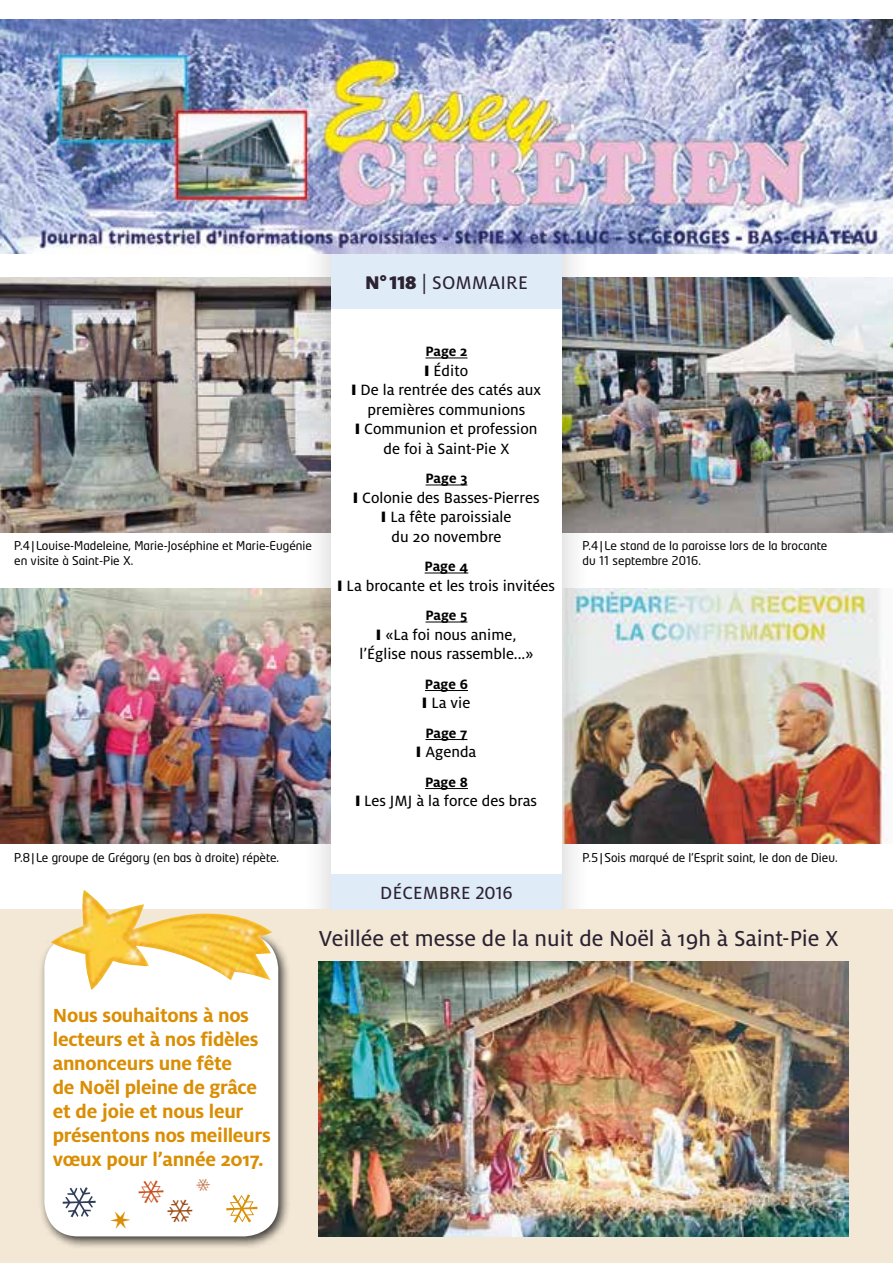
<style>
.page{position:relative;width:893px;height:1263px;background:#fff}
.page>*{position:absolute;margin:0;border:0;box-sizing:border-box;transform-origin:0 0}
.t1{font:24px "Milo OT Text";color:#2b2232}
.t2{font:700 21px/24px "Milo OT";letter-spacing:-.015em;color:#da8e03}
.t3{font:20.25px "Milo OT Text";letter-spacing:.01em;color:#2b2232}
.t4{font:19.5px "Milo OT Text";letter-spacing:.01em;color:#2b2232}
.t5{font:16.5px/19.5px "Milo OT Text";color:#000;text-align:center}
.t6{font:700 15px "Milo OT";color:#000}
.t7{font:12px/15px "Neo Tech";color:#000}
.s1{font-family:"Milo OT";font-weight:900}
</style>
<div class="page">
<img style="left:0;top:278px;width:299px;height:255px">
<img style="left:594px;top:278px;width:299px;height:255px">
<img style="left:0;top:588px;width:299px;height:255px">
<img style="left:594px;top:588px;width:294px;height:255px">
<div style="left:299px;top:81px;width:295px;height:1017px;background:#000;opacity:.2"></div>
<svg style="left:331px;top:309px;width:231px;height:565px"></svg>
<div style="left:0;top:909px;width:893px;height:354px;background:#f3e8d6"></div>
<div style="left:331px;top:254px;width:231px;height:55px;background:#dfebf6"></div>
<div style="left:331px;top:874px;width:231px;height:35px;background:#dfebf6"></div>
<hr style="left:425px;top:358px;width:42px;height:1px;background:#000">
<hr style="left:426px;top:485px;width:41px;height:1px;background:#000">
<hr style="left:425px;top:573px;width:43px;height:1px;background:#000">
<hr style="left:426px;top:622px;width:41px;height:1px;background:#000">
<hr style="left:425px;top:690px;width:43px;height:1px;background:#000">
<hr style="left:425px;top:739px;width:42px;height:1px;background:#000">
<hr style="left:425px;top:788px;width:43px;height:1px;background:#000">
<div style="left:38px;top:929px;width:253px;height:319px;background:#000;opacity:.75"></div>
<div style="left:44px;top:935px;width:234px;height:301px;background:#fff;border-radius:34px"></div>
<img style="left:0;top:20px;width:893px;height:234px">
<img style="left:319px;top:962px;width:529px;height:274px">
<img style="left:51px;top:890px;width:221px;height:100px">
<p class="t3" style="left:365px;top:272px;width:164px"><span class="s1">N°118</span> | SOMMAIRE</p>
<p class="t6" style="left:425px;top:343px;width:43px">Page 2</p>
<p class="t5" style="left:352px;top:361px;width:191px">❙ Édito<br>❙ De la rentrée des catés aux premières communions<br>❙ Communion et profession de foi à Saint-Pie X</p>
<p class="t6" style="left:426px;top:470px;width:43px">Page 3</p>
<p class="t5" style="left:353px;top:488px;width:188px">❙ Colonie des Basses-Pierres ❙ La fête paroissiale<br>du 20 novembre</p>
<p class="t6" style="left:425px;top:558px;width:45px">Page 4</p>
<p class="t5" style="left:338px;top:576px;width:219px">❙ La brocante et les trois invitées</p>
<p class="t6" style="left:426px;top:607px;width:43px">Page 5</p>
<p class="t5" style="left:360px;top:625px;width:175px">❙ «La foi nous anime, l’Église nous rassemble...»</p>
<p class="t6" style="left:425px;top:675px;width:45px">Page 6</p>
<p class="t5" style="left:423px;top:693px;width:49px">❙ La vie</p>
<p class="t6" style="left:425px;top:724px;width:43px">Page 7</p>
<p class="t5" style="left:417px;top:742px;width:61px">❙ Agenda</p>
<p class="t6" style="left:425px;top:773px;width:44px">Page 8</p>
<p class="t5" style="left:356px;top:791px;width:183px">❙ Les JMJ à la force des bras</p>
<p class="t7" style="left:14px;top:538px;width:299px">P.4|Louise-Madeleine, Marie-Joséphine et Marie-Eugénie en visite à Saint-Pie X.</p>
<p class="t7" style="left:582px;top:538px;width:246px">P.4|Le stand de la paroisse lors de la brocante du 11 septembre 2016.</p>
<p class="t7" style="left:14px;top:850px;width:267px">P.8|Le groupe de Grégory (en bas à droite) répète.</p>
<p class="t7" style="left:582px;top:850px;width:257px">P.5|Sois marqué de l’Esprit saint, le don de Dieu.</p>
<p class="t4" style="left:380px;top:882px;width:134px">DÉCEMBRE 2016</p>
<p class="t2" style="left:53px;top:1003px;width:219px">Nous souhaitons à nos lecteurs et à nos fidèles annonceurs une fête<br>de Noël pleine de grâce et de joie et nous leur présentons nos meilleurs vœux pour l’année 2017.</p>
<h1 class="t1" style="left:319px;top:925px;width:521px">Veillée et messe de la nuit de Noël à 19h à Saint-Pie X</h1>
</div>
